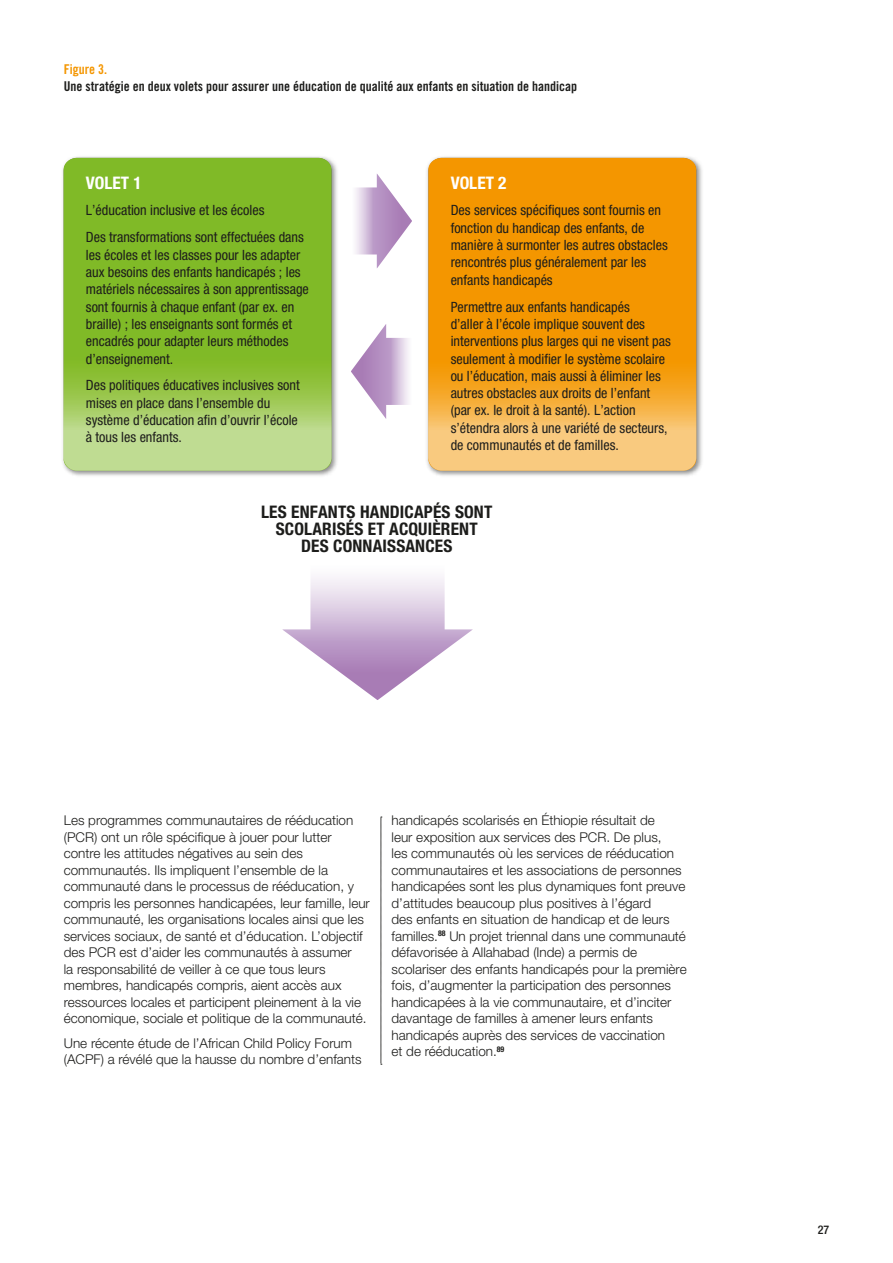
<style>
.page{position:relative;width:893px;height:1263px;background:#fff}
.page>*{position:absolute;margin:0;border:0;box-sizing:border-box;transform-origin:0 0}
.t1{font:700 condensed 17.4px/17.4px "Helvetica Neue LT Std";letter-spacing:.01em;color:#1d1d1b;text-align:center}
.t2{font:700 condensed 17.4px "Helvetica Neue LT Std";color:#fff}
.t3{font:condensed 14.1px/17.2px "Helvetica Neue LT Std";color:#1d1d1b}
.t4{font:300 13.5px/16.5px "Helvetica Neue LT Std";color:#1d1d1b}
.t5{font:13.5px "Trade Gothic Bold Cond Twenty";color:#1d1d1b}
.t6{font:13.5px "Trade Gothic Bold Cond Twenty";color:#f49600}
.t7{font:500 condensed 12px "Helvetica Neue LT Std";color:#1d1d1b}
</style>
<div class="page">
<svg style="left:381px;top:817px;width:1px;height:248px"></svg>
<svg style="left:282px;top:577px;width:191px;height:123px"></svg>
<svg style="left:355px;top:174px;width:57px;height:94px"></svg>
<svg style="left:351px;top:324px;width:58px;height:95px"></svg>
<img style="left:62px;top:156px;width:275px;height:320px">
<img style="left:426px;top:156px;width:276px;height:320px">
<svg style="left:64px;top:158px;width:267px;height:313px;background:#8ec13e"></svg>
<svg style="left:428px;top:158px;width:268px;height:313px;background:#f4a11c"></svg>
<p class="t6" style="left:64px;top:61px;width:45px">Figure 3.</p>
<p class="t5" style="left:64px;top:78px;width:515px">Une stratégie en deux volets pour assurer une éducation de qualité aux enfants en situation de handicap</p>
<p class="t2" style="left:86px;top:172px;width:57px">VOLET 1</p>
<p class="t3" style="left:86px;top:197px;width:219px;line-height:26.8px">L’éducation inclusive et les écoles<br>Des transformations sont effectuées dans</p>
<p class="t3" style="left:86px;top:246px;width:224px">les écoles et les classes pour les adapter aux besoins des enfants handicapés ; les matériels nécessaires à son apprentissage sont fournis à chaque enfant (par ex. en braille) ; les enseignants sont formés et encadrés pour adapter leurs méthodes d’enseignement.</p>
<p class="t3" style="left:86px;top:377px;width:215px">Des politiques éducatives inclusives sont mises en place dans l’ensemble du système d’éducation afin d’ouvrir l’école à tous les enfants.</p>
<p class="t2" style="left:451px;top:172px;width:57px">VOLET 2</p>
<p class="t3" style="left:451px;top:202px;width:219px">Des services spécifiques sont fournis en fonction du handicap des enfants, de manière à surmonter les autres obstacles rencontrés plus généralement par les enfants handicapés</p>
<p class="t3" style="left:451px;top:298px;width:222px">Permettre aux enfants handicapés<br>d’aller à l’école implique souvent des interventions plus larges qui ne visent pas seulement à modifier le système scolaire ou l’éducation, mais aussi à éliminer les autres obstacles aux droits de l’enfant (par ex. le droit à la santé). L’action s’étendra alors à une variété de secteurs, de communautés et de familles.</p>
<p class="t1" style="left:261px;top:502px;width:233px">LES ENFANTS HANDICAPÉS SONT<br>SCOLARISÉS ET ACQUIÈRENT<br>DES CONNAISSANCES</p>
<p class="t4" style="left:64px;top:812px;width:308px">Les programmes communautaires de rééducation (PCR) ont un rôle spécifique à jouer pour lutter contre les attitudes négatives au sein des communautés. Ils impliquent l’ensemble de la communauté dans le processus de rééducation, y compris les personnes handicapées, leur famille, leur communauté, les organisations locales ainsi que les services sociaux, de santé et d’éducation. L’objectif des PCR est d’aider les communautés à assumer<br>la responsabilité de veiller à ce que tous leurs membres, handicapés compris, aient accès aux ressources locales et participent pleinement à la vie économique, sociale et politique de la communauté.</p>
<p class="t4" style="left:64px;top:1034px;width:299px">Une récente étude de l’African Child Policy Forum (ACPF) a révélé que la hausse du nombre d’enfants</p>
<p class="t4" style="left:392px;top:812px;width:297px">handicapés scolarisés en Éthiopie résultait de<br>leur exposition aux services des PCR. De plus,<br>les communautés où les services de rééducation communautaires et les associations de personnes handicapées sont les plus dynamiques font preuve d’attitudes beaucoup plus positives à l’égard<br>des enfants en situation de handicap et de leurs familles.<sup>88</sup> Un projet triennal dans une communauté défavorisée à Allahabad (Inde) a permis de scolariser des enfants handicapés pour la première fois, d’augmenter la participation des personnes handicapées à la vie communautaire, et d’inciter davantage de familles à amener leurs enfants handicapés auprès des services de vaccination<br>et de rééducation.<sup>89</sup></p>
<p class="t7" style="left:818px;top:1222px;width:13px">27</p>
</div>
